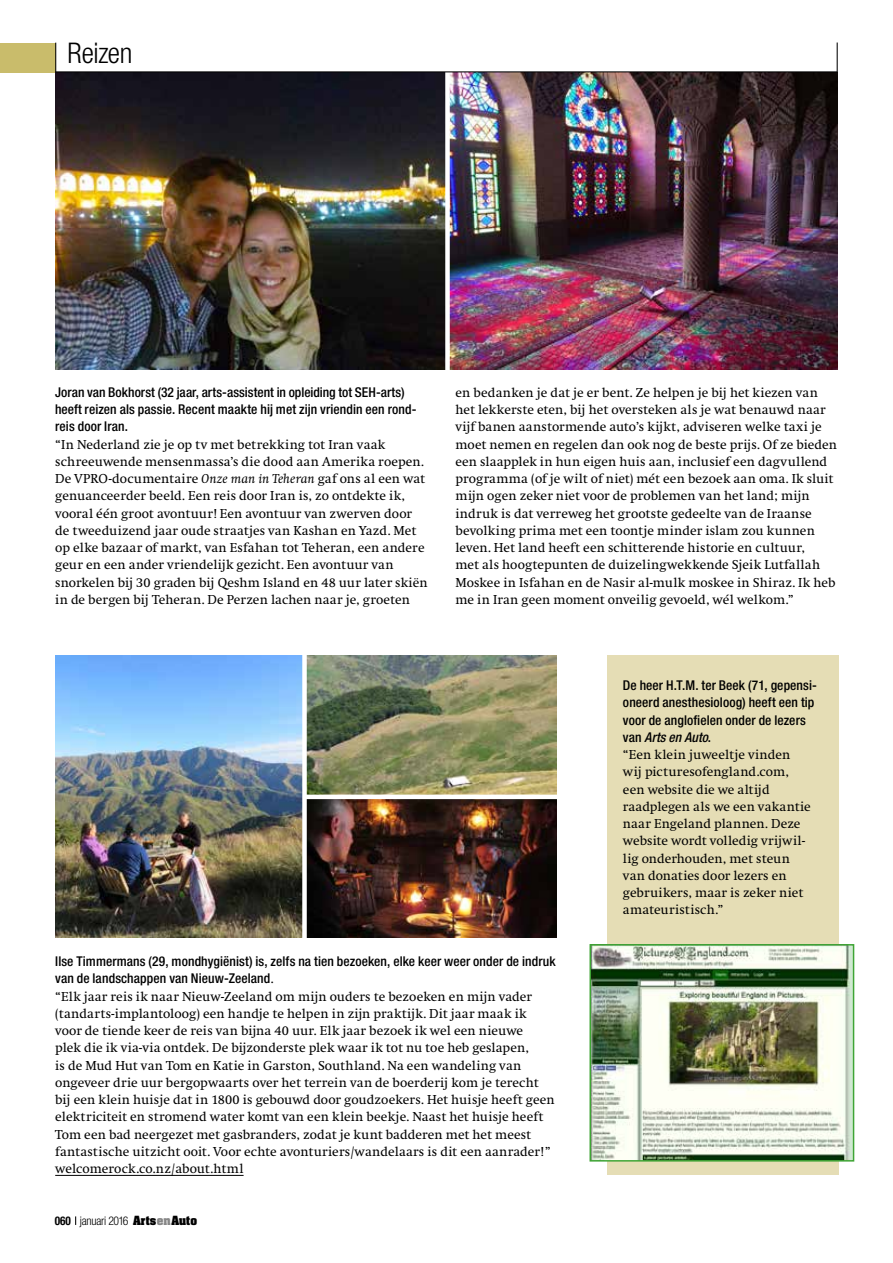
<style>
.page{position:relative;width:893px;height:1263px;background:#fff}
.page>*{position:absolute;margin:0;border:0;box-sizing:border-box;transform-origin:0 0}
.t1{font:300 condensed 28.5px "Helvetica Neue";letter-spacing:-.015em;color:#000}
.t2{font:13.5px/17.2px "AA Swift";letter-spacing:.005em;color:#000}
.t3{font:500 condensed 13.5px/17.2px "Helvetica Neue LT Std";letter-spacing:.005em;color:#000}
.t4{font:300 condensed 12px "Helvetica Neue";letter-spacing:-.02em;color:#000}
.s1{font-style:italic}
.s2{font-family:"AA Swift";font-weight:400;font-stretch:normal}
.s3{font-weight:700}
.s4{font-family:"Aachen";font-weight:700;font-stretch:normal;font-size:10.8px}
.s5{font-family:"Aachen";font-weight:700;font-stretch:normal;font-size:10.8px;color:#878787}
</style>
<div class="page">
<div style="left:0;top:43px;width:56px;height:29px;background:#c9bc6b"></div>
<svg style="left:55px;top:43px;width:1px;height:28px"></svg>
<svg style="left:837px;top:43px;width:1px;height:28px"></svg>
<img style="left:307px;top:656px;width:250px;height:139px">
<img style="left:55px;top:656px;width:247px;height:282px">
<img style="left:55px;top:72px;width:390px;height:297px">
<div style="left:607px;top:656px;width:232px;height:519px;background:#e5ddb5"></div>
<img style="left:592px;top:947px;width:259px;height:211px">
<div style="left:589px;top:944px;width:265px;height:217px;border:2px solid #3fa535"></div>
<hr style="left:55px;top:1175px;width:189px;height:1px;background:#000">
<img style="left:450px;top:72px;width:388px;height:297px">
<img style="left:307px;top:799px;width:250px;height:139px">
<hr style="left:55px;top:71px;width:783px;height:1px;background:#000">
<h1 class="t1" style="left:68px;top:37px;width:66px">Reizen</h1>
<p class="t3" style="left:55px;top:383px;width:363px">Joran van Bokhorst (32 jaar, arts-assistent in opleiding tot SEH-arts) heeft reizen als passie. Recent maakte hij met zijn vriendin een rond&shy;reis door Iran.</p>
<p class="t2" style="left:55px;top:436px;width:374px">“In Nederland zie je op tv met betrekking tot Iran vaak schreeuwende mensenmassa’s die dood aan Amerika roepen.<br>De VPRO-documentaire <span class="s1">Onze man in Teheran</span> gaf ons al een wat genuanceerder beeld. Een reis door Iran is, zo ontdekte ik, vooral één groot avontuur! Een avontuur van zwerven door de tweeduizend jaar oude straatjes van Kashan en Yazd. Met op elke bazaar of markt, van Esfahan tot Teheran, een andere geur en een ander vriendelijk gezicht. Een avontuur van snorkelen bij 30 graden bij Qeshm Island en 48 uur later skiën in de bergen bij Teheran. De Perzen lachen naar je, groeten</p>
<p class="t2" style="left:455px;top:384px;width:383px">en bedanken je dat je er bent. Ze helpen je bij het kiezen van het lekkerste eten, bij het oversteken als je wat benauwd naar vijf banen aanstormende auto’s kijkt, adviseren welke taxi je moet nemen en regelen dan ook nog de beste prijs. Of ze bieden een slaapplek in hun eigen huis aan, inclusief een dagvullend programma (of je wilt of niet) mét een bezoek aan oma. Ik sluit mijn ogen zeker niet voor de problemen van het land; mijn indruk is dat verreweg het grootste gedeelte van de Iraanse bevolking prima met een toontje minder islam zou kunnen leven. Het land heeft een schitterende historie en cultuur,<br>met als hoogtepunten de duizelingwekkende Sjeik Lutfallah Moskee in Isfahan en de Nasir al-mulk moskee in Shiraz. Ik heb me in Iran geen moment onveilig gevoeld, wél welkom.”</p>
<p class="t3" style="left:623px;top:676px;width:195px">De heer H.T.M. ter Beek (71, gepensi&shy;oneerd anesthesioloog) heeft een tip voor de anglofielen onder de lezers van <span class="s1">Arts en Auto</span>.</p>
<p class="t2" style="left:623px;top:746px;width:189px">“Een klein juweeltje vinden wij picturesofengland.com, een website die we altijd raadplegen als we een vakantie naar Engeland plannen. Deze website wordt volledig vrijwil&shy;lig onderhouden, met steun van donaties door lezers en gebruikers, maar is zeker niet amateuristisch.”</p>
<p class="t3" style="left:55px;top:952px;width:502px">Ilse Timmermans (29, mondhygiënist) is, zelfs na tien bezoeken, elke keer weer onder de indruk van de landschappen van Nieuw-Zeeland<span class="s2">.</span></p>
<p class="t2" style="left:55px;top:988px;width:501px">“Elk jaar reis ik naar Nieuw-Zeeland om mijn ouders te bezoeken en mijn vader (tandarts-implantoloog) een handje te helpen in zijn praktijk. Dit jaar maak ik voor de tiende keer de reis van bijna 40 uur. Elk jaar bezoek ik wel een nieuwe<br>plek die ik via-via ontdek. De bijzonderste plek waar ik tot nu toe heb geslapen,<br>is de Mud Hut van Tom en Katie in Garston, Southland. Na een wandeling van ongeveer drie uur bergopwaarts over het terrein van de boerderij kom je terecht bij een klein huisje dat in 1800 is gebouwd door goudzoekers. Het huisje heeft geen elektriciteit en stromend water komt van een klein beekje. Naast het huisje heeft Tom een bad neergezet met gasbranders, zodat je kunt badderen met het meest fantastische uitzicht ooit. Voor echte avonturiers/wandelaars is dit een aanrader!” welcomerock.co.nz/about.html</p>
<p class="t4" style="left:55px;top:1214px;width:144px"><span class="s3">060</span> januari 2016 <span class="s4">Arts</span><span class="s5">en</span><span class="s4">Auto</span></p>
</div>
